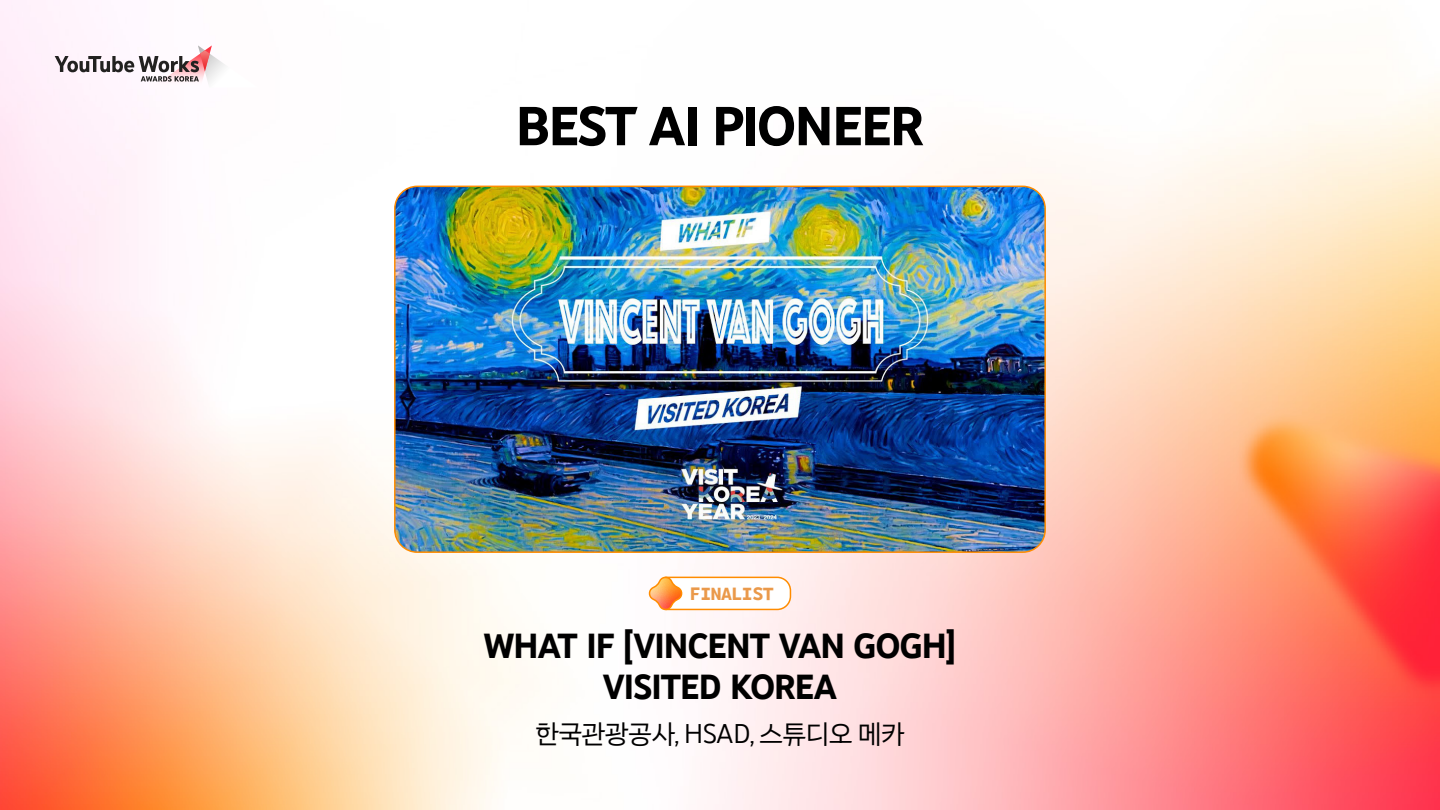
<style>
.page{position:relative;width:1440px;height:810px;background:#fff}
.page>*{position:absolute;margin:0;border:0;box-sizing:border-box;transform-origin:0 0}
.t1{font:700 56.25px "You Tube Sans 48 pt";letter-spacing:-.04em;color:#000}
.t2{font:700 35.78px/41.2px "You Tube Sans 48 pt";letter-spacing:-.04em;color:#000;text-align:center}
.t3{font:27.83px "You Tube Sans 48 pt";letter-spacing:-.025em;color:#000}
.t4{font:800 18.23px "You Tube Sans Mono";letter-spacing:-.03em;color:#ea994a}
</style>
<div class="page">
<img style="left:0;top:0;width:1440px;height:810px">
<svg style="left:55px;top:45px;width:203px;height:43px"></svg>
<img style="left:395px;top:186px;width:650px;height:366px">
<div style="left:394px;top:186px;width:652px;height:367px;border:2px solid #ff8c00;border-radius:22px"></div>
<svg style="left:646px;top:576px;width:146px;height:37px"></svg>
<h1 class="t1" style="left:515px;top:93px;width:411px">BEST AI PIONEER</h1>
<p class="t4" style="left:690px;top:579px;width:85px">FINALIST</p>
<p class="t2" style="left:483px;top:625px;width:475px">WHAT IF [VINCENT VAN GOGH]<br>VISITED KOREA</p>
<p class="t3" style="left:535px;top:718px;width:371px">한국관광공사, HSAD, 스튜디오 메카</p>
</div>
